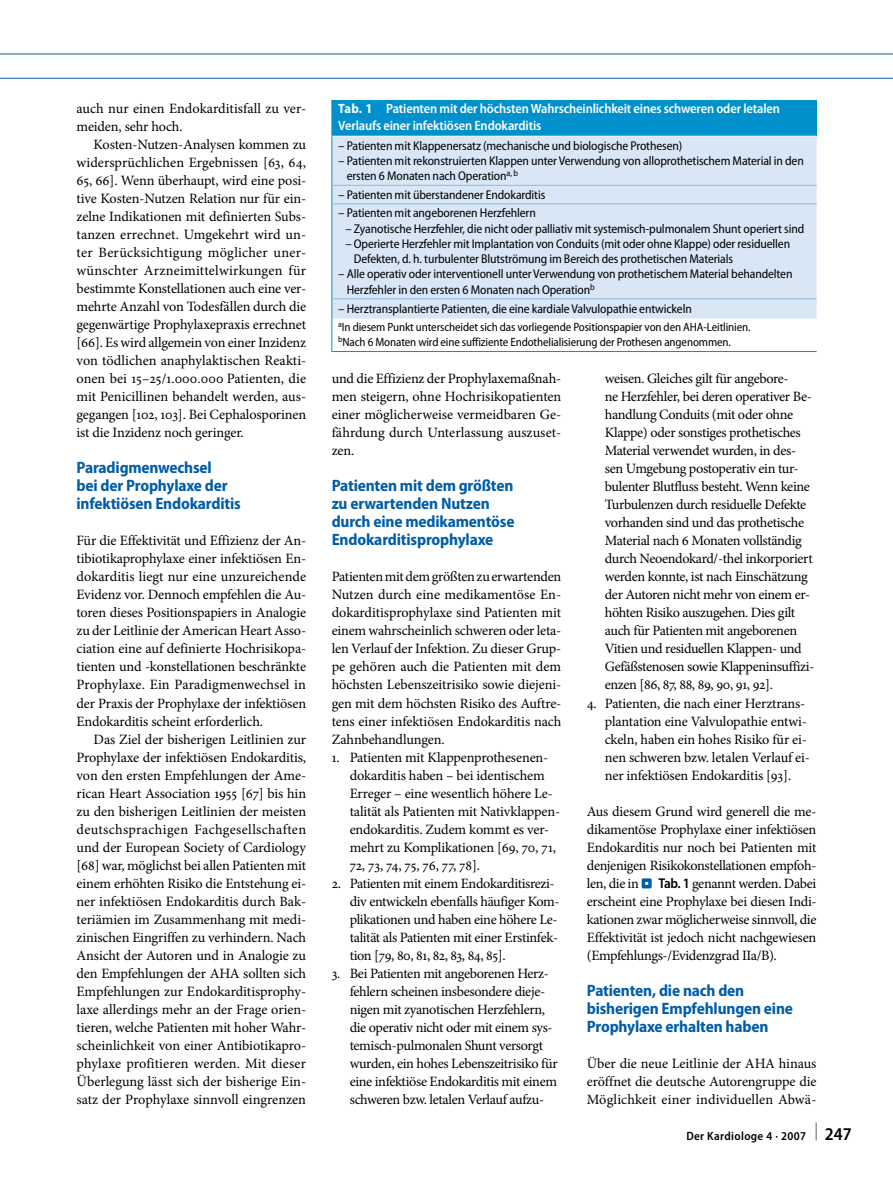
<style>
.page{position:relative;width:893px;height:1178px;background:#fff}
.page>*{position:absolute;margin:0;border:0;box-sizing:border-box;transform-origin:0 0}
._012_u1{font:700 semi-condensed 16.5px/18px "Myriad Pro";letter-spacing:-.01em;color:#005da8}
._010_fliesstext_mit{font:14.25px/18px "Minion Pro";letter-spacing:-.005em;color:#000;text-align:justify}
._011_aufzaehlung_1_o{font:14.25px/18px "Minion Pro";letter-spacing:-.025em;color:#000}
._010_fliesstext_ohne{font:14.25px/18px "Minion Pro";letter-spacing:-.01em;color:#000;text-align:justify}
._200_tabelle_titel{font:600 semi-condensed 13.5px/16.5px "Myriad Pro";letter-spacing:-.01em;color:#fff}
._203_tabelle_text{font:semi-condensed 12.75px/15.3px "Myriad Pro";letter-spacing:-.01em;color:#000}
._205_tabelle_fussnot{font:semi-condensed 12px "Myriad Pro";letter-spacing:-.01em;color:#000}
.t1{font:600 semi-condensed 12px "Myriad Pro";letter-spacing:.03em;color:#000}
.s1{font-weight:700}
.s2{font-family:"S Buttons";font-size:13.5px;color:#005da8}
.s3{font-family:"Myriad Pro";font-weight:600;font-stretch:semi-condensed}
.s4{font-size:18px}
</style>
<div class="page">
<div style="left:332px;top:100px;width:485px;height:36px;background:#0090cc"></div>
<div style="left:332px;top:137px;width:485px;height:182px;background:#d8e6f5"></div>
<hr style="left:331px;top:100px;width:1px;height:36px;background:#0090cc">
<hr style="left:331px;top:136px;width:1px;height:49px;background:#0090cc">
<svg style="left:331px;top:185px;width:1px;height:19px"></svg>
<hr style="left:332px;top:185px;width:485px;height:1px;background:#8cbae1">
<hr style="left:331px;top:204px;width:1px;height:95px;background:#0090cc">
<hr style="left:332px;top:203px;width:485px;height:1px;background:#8cbae1">
<svg style="left:331px;top:299px;width:1px;height:20px"></svg>
<hr style="left:332px;top:298px;width:485px;height:1px;background:#8cbae1">
<hr style="left:331px;top:319px;width:1px;height:32px;background:#0090cc">
<hr style="left:331px;top:351px;width:486px;height:1px;background:#0090cc">
<hr style="left:0;top:54px;width:893px;height:1px;background:#005da8">
<hr style="left:0;top:78px;width:893px;height:1px;background:#005da8">
<p class="_010_fliesstext_ohne" style="left:77px;top:100px;width:231px">auch nur einen Endokarditisfall zu ver&shy;meiden, sehr hoch.</p>
<p class="_010_fliesstext_mit" style="left:77px;top:136px;width:231px;text-indent:17px">Kosten-Nutzen-Analysen kommen zu widersprüchlichen Ergebnissen [63, 64, 65, 66]. Wenn überhaupt, wird eine posi&shy;tive Kosten-Nutzen Relation nur für ein&shy;zelne Indikationen mit definierten Subs&shy;tanzen errechnet. Umgekehrt wird un&shy;ter Berücksichtigung möglicher uner&shy;wünschter Arzneimittelwirkungen für bestimmte Konstellationen auch eine ver&shy;mehrte Anzahl von Todesfällen durch die gegenwärtige Prophylaxepraxis errechnet [66]. Es wird allgemein von einer Inzidenz von tödlichen anaphylaktischen Reakti&shy;onen bei 15–25/1.000.000 Patienten, die mit Penicillinen behandelt werden, aus&shy;gegangen [102, 103]. Bei Cephalosporinen ist die Inzidenz noch geringer.</p>
<p class="_012_u1" style="left:77px;top:459px;width:166px">Paradigmenwechsel<br>bei der Prophylaxe der infektiösen Endokarditis</p>
<p class="_010_fliesstext_ohne" style="left:77px;top:532px;width:231px">Für die Effektivität und Effizienz der An&shy;tibiotikaprophylaxe einer infektiösen En&shy;dokarditis liegt nur eine unzureichende Evidenz vor. Dennoch empfehlen die Au&shy;toren dieses Positionspapiers in Analogie zu der Leitlinie der American Heart Asso&shy;ciation eine auf definierte Hochrisikopa&shy;tienten und -konstellationen beschränkte Prophylaxe. Ein Paradigmenwechsel in der Praxis der Prophylaxe der infektiösen Endokarditis scheint erforderlich.</p>
<p class="_010_fliesstext_mit" style="left:77px;top:730px;width:231px;text-indent:17px">Das Ziel der bisherigen Leitlinien zur Prophylaxe der infektiösen Endokarditis, von den ersten Empfehlungen der Ame&shy;rican Heart Association 1955 [67] bis hin zu den bisherigen Leitlinien der meisten deutschsprachigen Fachgesellschaften und der European Society of Cardiology [68] war, möglichst bei allen Patienten mit einem erhöhten Risiko die Entstehung ei&shy;ner infektiösen Endokarditis durch Bak&shy;teriämien im Zusammenhang mit medi&shy;zinischen Eingriffen zu verhindern. Nach Ansicht der Autoren und in Analogie zu den Empfehlungen der AHA sollten sich Empfehlungen zur Endokarditisprophy&shy;laxe allerdings mehr an der Frage orien&shy;tieren, welche Patienten mit hoher Wahr&shy;scheinlichkeit von einer Antibiotikapro&shy;phylaxe profitieren werden. Mit dieser Überlegung lässt sich der bisherige Ein&shy;satz der Prophylaxe sinnvoll eingrenzen</p>
<p class="_200_tabelle_titel" style="left:338px;top:101px;width:443px"><span class="s1">Tab. 1</span> Patienten mit der höchsten Wahrscheinlichkeit eines schweren oder letalen<br>Verlaufs einer infektiösen Endokarditis</p>
<p class="_203_tabelle_text" style="left:338px;top:138px;width:346px">– Patienten mit Klappenersatz (mechanische und biologische Prothesen)</p>
<p class="_203_tabelle_text" style="left:347px;top:153px;width:459px;text-indent:-8px">– Patienten mit rekonstruierten Klappen unter Verwendung von alloprothetischem Material in den ersten 6 Monaten nach Operation<sup>a,</sup> <sup>b</sup></p>
<p class="_203_tabelle_text" style="left:338px;top:187px;width:209px">– Patienten mit überstandener Endokarditis</p>
<p class="_203_tabelle_text" style="left:338px;top:206px;width:199px">– Patienten mit angeborenen Herzfehlern</p>
<p class="_203_tabelle_text" style="left:345px;top:221px;width:461px">– Zyanotische Herzfehler, die nicht oder palliativ mit systemisch-pulmonalem Shunt operiert sind</p>
<p class="_203_tabelle_text" style="left:354px;top:236px;width:438px;text-indent:-8px">– Operierte Herzfehler mit Implantation von Conduits (mit oder ohne Klappe) oder residuellen<br>Defekten, d. h. turbulenter Blutströmung im Bereich des prothetischen Materials</p>
<p class="_203_tabelle_text" style="left:347px;top:267px;width:447px;text-indent:-8px">– Alle operativ oder interventionell unter Verwendung von prothetischem Material behandelten<br>Herzfehler in den ersten 6 Monaten nach Operation<sup>b</sup></p>
<p class="_203_tabelle_text" style="left:338px;top:302px;width:355px">– Herztransplantierte Patienten, die eine kardiale Valvulopathie entwickeln</p>
<p class="_205_tabelle_fussnot" style="left:338px;top:321px;width:414px"><sup>a</sup>In diesem Punkt unterscheidet sich das vorliegende Positionspapier von den AHA-Leitlinien.</p>
<p class="_205_tabelle_fussnot" style="left:338px;top:336px;width:394px"><sup>b</sup>Nach 6 Monaten wird eine suffiziente Endothelialisierung der Prothesen angenommen.</p>
<p class="_010_fliesstext_mit" style="left:332px;top:370px;width:231px">und die Effizienz der Prophylaxemaßnah&shy;men steigern, ohne Hochrisikopatienten einer möglicherweise vermeidbaren Ge&shy;fährdung durch Unterlassung auszuset&shy;zen.</p>
<p class="_012_u1" style="left:332px;top:477px;width:184px">Patienten mit dem größten zu erwartenden Nutzen durch eine medikamentöse<br>Endokarditisprophylaxe</p>
<p class="_010_fliesstext_ohne" style="left:332px;top:568px;width:231px">Patienten mit dem größten zu erwartenden Nutzen durch eine medikamentöse En&shy;dokarditisprophylaxe sind Patienten mit einem wahrscheinlich schweren oder leta&shy;len Verlauf der Infektion. Zu dieser Grup&shy;pe gehören auch die Patienten mit dem höchsten Lebenszeitrisiko sowie diejeni&shy;gen mit dem höchsten Risiko des Auftre&shy;tens einer infektiösen Endokarditis nach Zahnbehandlungen.</p>
<p class="_011_aufzaehlung_1_o" style="left:350px;top:748px;width:212px;text-indent:-18px">1. Patienten mit Klappenprothesenen&shy;dokarditis haben – bei identischem Erreger – eine wesentlich höhere Le&shy;talität als Patienten mit Nativklappen&shy;endokarditis. Zudem kommt es ver&shy;mehrt zu Komplikationen [69, 70, 71, 72, 73, 74, 75, 76, 77, 78].</p>
<p class="_011_aufzaehlung_1_o" style="left:350px;top:874px;width:211px;text-indent:-18px">2. Patienten mit einem Endokarditisrezi&shy;div entwickeln ebenfalls häufiger Kom&shy;plikationen und haben eine höhere Le&shy;talität als Patienten mit einer Erstinfek&shy;tion [79, 80, 81, 82, 83, 84, 85].</p>
<p class="_011_aufzaehlung_1_o" style="left:350px;top:964px;width:209px;text-indent:-18px">3. Bei Patienten mit angeborenen Herz&shy;fehlern scheinen insbesondere dieje&shy;nigen mit zyanotischen Herzfehlern, die operativ nicht oder mit einem sys&shy;temisch-pulmonalen Shunt versorgt wurden, ein hohes Lebenszeitrisiko für eine infektiöse Endokarditis mit einem schweren bzw. letalen Verlauf aufzu-</p>
<p class="_011_aufzaehlung_1_o" style="left:605px;top:370px;width:211px">weisen. Gleiches gilt für angebore-<br>ne Herzfehler, bei deren operativer Be&shy;handlung Conduits (mit oder ohne Klappe) oder sonstiges prothetisches Material verwendet wurden, in des&shy;sen Umgebung postoperativ ein tur&shy;bulenter Blutfluss besteht. Wenn keine Turbulenzen durch residuelle Defekte vorhanden sind und das prothetische Material nach 6 Monaten vollständig durch Neoendokard/-thel inkorporiert werden konnte, ist nach Einschätzung der Autoren nicht mehr von einem er&shy;höhten Risiko auszugehen. Dies gilt auch für Patienten mit angeborenen Vitien und residuellen Klappen- und Gefäßstenosen sowie Klappeninsuffizi&shy;enzen [86, 87, 88, 89, 90, 91, 92].</p>
<p class="_011_aufzaehlung_1_o" style="left:605px;top:694px;width:207px;text-indent:-18px">4. Patienten, die nach einer Herztrans&shy;plantation eine Valvulopathie entwi&shy;ckeln, haben ein hohes Risiko für ei&shy;nen schweren bzw. letalen Verlauf ei&shy;ner infektiösen Endokarditis [93].</p>
<p class="_010_fliesstext_ohne" style="left:587px;top:802px;width:231px">Aus diesem Grund wird generell die me&shy;dikamentöse Prophylaxe einer infektiösen Endokarditis nur noch bei Patienten mit denjenigen Risikokonstellationen empfoh&shy;len, die in <span class="s2">.</span> <span class="s3">Tab. 1</span> genannt werden. Dabei erscheint eine Prophylaxe bei diesen Indi&shy;kationen zwar möglicherweise sinnvoll, die Effektivität ist jedoch nicht nachgewiesen (Empfehlungs-/Evidenzgrad IIa/B).</p>
<p class="_012_u1" style="left:587px;top:981px;width:208px">Patienten, die nach den bisherigen Empfehlungen eine<br>Prophylaxe erhalten haben</p>
<p class="_010_fliesstext_ohne" style="left:587px;top:1054px;width:231px">Über die neue Leitlinie der AHA hinaus eröffnet die deutsche Autorengruppe die Möglichkeit einer individuellen Abwä-</p>
<p class="t1" style="left:686px;top:1129px;width:167px">Der Kardiologe 4 · 2007 <sup>|</sup> <span class="s4">247</span></p>
</div>
